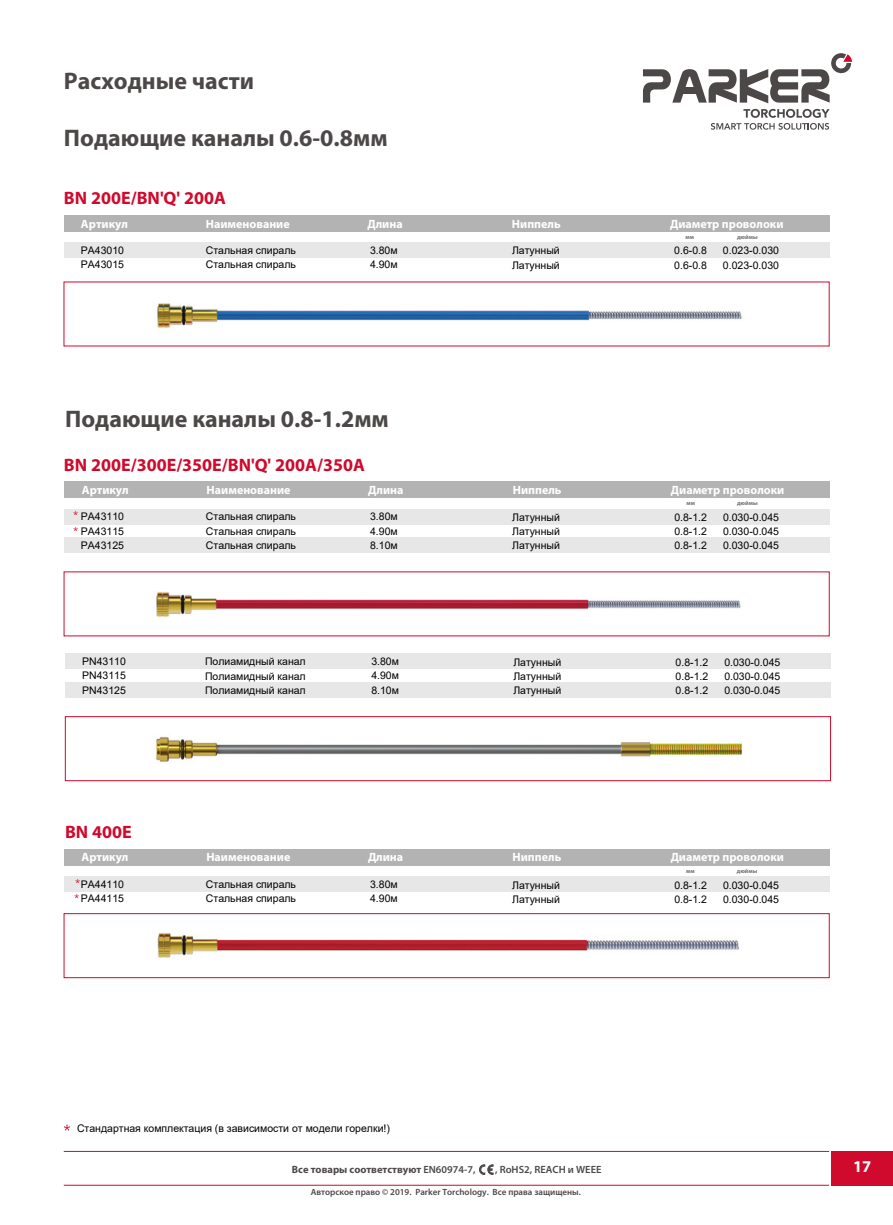
<style>
.page{position:relative;width:893px;height:1225px;background:#fff}
.page>*{position:absolute;margin:0;border:0;box-sizing:border-box;transform-origin:0 0}
.t1{font:700 24px "Myriad Pro";color:#4c4848}
.t2{font:700 18px "Myriad Pro";color:#d00a2c}
.t3{font:700 16.5px "Myriad Pro";color:#fff}
.t4{font:13.5px "Arial Light PL";color:#d00a2c}
.t5{font:700 12px "Myriad Pro";color:#fff}
.t6{font:10.5px/14.2px "Arial";color:#000}
.t7{font:700 10.5px "Myriad Pro";color:#4c4848}
.t8{font:600 10.5px "Myriad Pro";color:#4c4848}
.t9{font:600 9px "Myriad Pro";color:#4c4848}
.t10{font:700 6px "Myriad Pro";color:#767575}
.s1{font-weight:600}
</style>
<div class="page">
<svg style="left:643px;top:53px;width:209px;height:50px"></svg>
<div style="left:680px;top:87px;width:18px;height:6px;background:#4c4848"></div>
<svg style="left:711px;top:109px;width:119px;height:21px"></svg>
<div style="left:831px;top:1151px;width:62px;height:34px;background:#d00a2c"></div>
<hr style="left:64px;top:1184px;width:765px;height:1px;background:#d00a2c">
<hr style="left:64px;top:1151px;width:765px;height:1px;background:#d00a2c">
<div style="left:64px;top:215px;width:765px;height:17px;background:#b3b3b4"></div>
<img style="left:157px;top:303px;width:585px;height:26px">
<div style="left:64px;top:243px;width:765px;height:15px;background:#e7e7e8"></div>
<div style="left:64px;top:481px;width:765px;height:17px;background:#b3b3b4"></div>
<div style="left:64px;top:849px;width:765px;height:17px;background:#b3b3b4"></div>
<div style="left:64px;top:913px;width:765px;height:65px;border:1px solid #d00a2c"></div>
<div style="left:64px;top:876px;width:765px;height:16px;background:#e7e7e8"></div>
<img style="left:157px;top:932px;width:582px;height:26px">
<div style="left:64px;top:509px;width:765px;height:15px;background:#e7e7e8"></div>
<div style="left:64px;top:537px;width:765px;height:16px;background:#e7e7e8"></div>
<img style="left:156px;top:591px;width:585px;height:26px">
<div style="left:65px;top:716px;width:766px;height:65px;border:1px solid #d00a2c"></div>
<div style="left:65px;top:654px;width:766px;height:15px;background:#e7e7e8"></div>
<div style="left:65px;top:682px;width:766px;height:15px;background:#e7e7e8"></div>
<img style="left:155px;top:736px;width:586px;height:26px">
<svg style="left:64px;top:1124px;width:6px;height:6px"></svg>
<svg style="left:479px;top:1164px;width:14px;height:10px"></svg>
<h1 class="t1" style="left:64px;top:65px;width:192px">Расходные части</h1>
<h1 class="t1" style="left:64px;top:122px;width:325px">Подающие каналы 0.6-0.8мм</h1>
<h2 class="t2" style="left:64px;top:186px;width:164px">BN 200E/BN'Q' 200A</h2>
<p class="t5" style="left:81px;top:216px;width:48px">Артикул</p>
<p class="t5" style="left:206px;top:216px;width:85px">Наименование</p>
<p class="t5" style="left:367px;top:216px;width:37px">Длина</p>
<p class="t5" style="left:512px;top:216px;width:50px">Ниппель</p>
<p class="t5" style="left:670px;top:216px;width:115px">Диаметр проволоки</p>
<p class="t10" style="left:685px;top:233px;width:10px">мм</p>
<p class="t10" style="left:737px;top:233px;width:22px">дюймы</p>
<p class="t6" style="left:206px;top:243px;width:92px">Стальная спираль<br>Стальная спираль</p>
<p class="t6" style="left:370px;top:243px;width:29px">3.80м<br>4.90м</p>
<p class="t6" style="left:81px;top:243px;width:45px">PA43010<br>PA43015</p>
<p class="t6" style="left:512px;top:243px;width:49px">Латунный<br>Латунный</p>
<p class="t6" style="left:674px;top:243px;width:34px">0.6-0.8<br>0.6-0.8</p>
<p class="t6" style="left:723px;top:243px;width:58px">0.023-0.030<br>0.023-0.030</p>
<h1 class="t1" style="left:65px;top:403px;width:325px">Подающие каналы 0.8-1.2мм</h1>
<h2 class="t2" style="left:64px;top:453px;width:302px">BN 200E/300E/350E/BN'Q' 200A/350A</h2>
<p class="t5" style="left:82px;top:482px;width:48px">Артикул</p>
<p class="t5" style="left:207px;top:482px;width:85px">Наименование</p>
<p class="t5" style="left:368px;top:482px;width:37px">Длина</p>
<p class="t5" style="left:513px;top:482px;width:50px">Ниппель</p>
<p class="t5" style="left:671px;top:482px;width:115px">Диаметр проволоки</p>
<p class="t10" style="left:686px;top:499px;width:10px">мм</p>
<p class="t10" style="left:737px;top:499px;width:22px">дюймы</p>
<p class="t4" style="left:73px;top:509px;width:7px">*</p>
<p class="t6" style="left:206px;top:509px;width:92px;text-align:justify">Стальная спираль Стальная спираль Стальная спираль</p>
<p class="t6" style="left:370px;top:509px;width:29px;text-align:justify">3.80м 4.90м 8.10м</p>
<p class="t6" style="left:81px;top:509px;width:45px;text-align:justify">PA43110<br>PA43115<br>PA43125</p>
<p class="t6" style="left:512px;top:510px;width:49px;text-align:justify">Латунный Латунный Латунный</p>
<p class="t6" style="left:674px;top:510px;width:34px;text-align:justify">0.8-1.2<br>0.8-1.2<br>0.8-1.2</p>
<p class="t6" style="left:723px;top:510px;width:58px;text-align:justify">0.030-0.045<br>0.030-0.045<br>0.030-0.045</p>
<p class="t4" style="left:73px;top:524px;width:7px">*</p>
<p class="t6" style="left:82px;top:654px;width:45px;text-align:justify">PN43110<br>PN43115<br>PN43125</p>
<p class="t6" style="left:513px;top:655px;width:49px;text-align:justify">Латунный Латунный Латунный</p>
<p class="t6" style="left:676px;top:655px;width:34px;text-align:justify">0.8-1.2<br>0.8-1.2<br>0.8-1.2</p>
<p class="t6" style="left:724px;top:655px;width:58px;text-align:justify">0.030-0.045<br>0.030-0.045<br>0.030-0.045</p>
<p class="t6" style="left:371px;top:654px;width:29px;text-align:justify">3.80м 4.90м 8.10м</p>
<p class="t6" style="left:205px;top:654px;width:102px;text-align:justify">Полиамидный канал Полиамидный канал Полиамидный канал</p>
<h2 class="t2" style="left:65px;top:820px;width:68px">BN 400E</h2>
<p class="t5" style="left:82px;top:849px;width:48px">Артикул</p>
<p class="t5" style="left:206px;top:849px;width:85px">Наименование</p>
<p class="t5" style="left:368px;top:849px;width:37px">Длина</p>
<p class="t5" style="left:512px;top:849px;width:50px">Ниппель</p>
<p class="t5" style="left:671px;top:849px;width:115px">Диаметр проволоки</p>
<p class="t10" style="left:686px;top:867px;width:10px">мм</p>
<p class="t10" style="left:737px;top:867px;width:22px">дюймы</p>
<p class="t4" style="left:75px;top:877px;width:7px">*</p>
<p class="t6" style="left:206px;top:877px;width:92px">Стальная спираль<br>Стальная спираль</p>
<p class="t6" style="left:370px;top:877px;width:29px">3.80м<br>4.90м</p>
<p class="t6" style="left:81px;top:877px;width:45px">PA44110<br>PA44115</p>
<p class="t6" style="left:512px;top:877px;width:49px">Латунный<br>Латунный</p>
<p class="t6" style="left:674px;top:877px;width:34px">0.8-1.2<br>0.8-1.2</p>
<p class="t6" style="left:723px;top:877px;width:58px">0.030-0.045<br>0.030-0.045</p>
<p class="t4" style="left:74px;top:891px;width:7px">*</p>
<p class="t6" style="left:77px;top:1121px;width:314px">Стандартная комплектация (в зависимости от модели горелки!)</p>
<p class="t7" style="left:292px;top:1163px;width:185px">Все товары соответствуют <span class="s1">EN60974-7,</span></p>
<p class="t8" style="left:495px;top:1163px;width:108px">, RoHS2, REACH и WEEE</p>
<p class="t9" style="left:311px;top:1186px;width:272px">Авторское право © 2019. Parker Torchology. Все права защищены.</p>
<h3 class="t3" style="left:853px;top:1155px;width:20px">17</h3>
</div>
